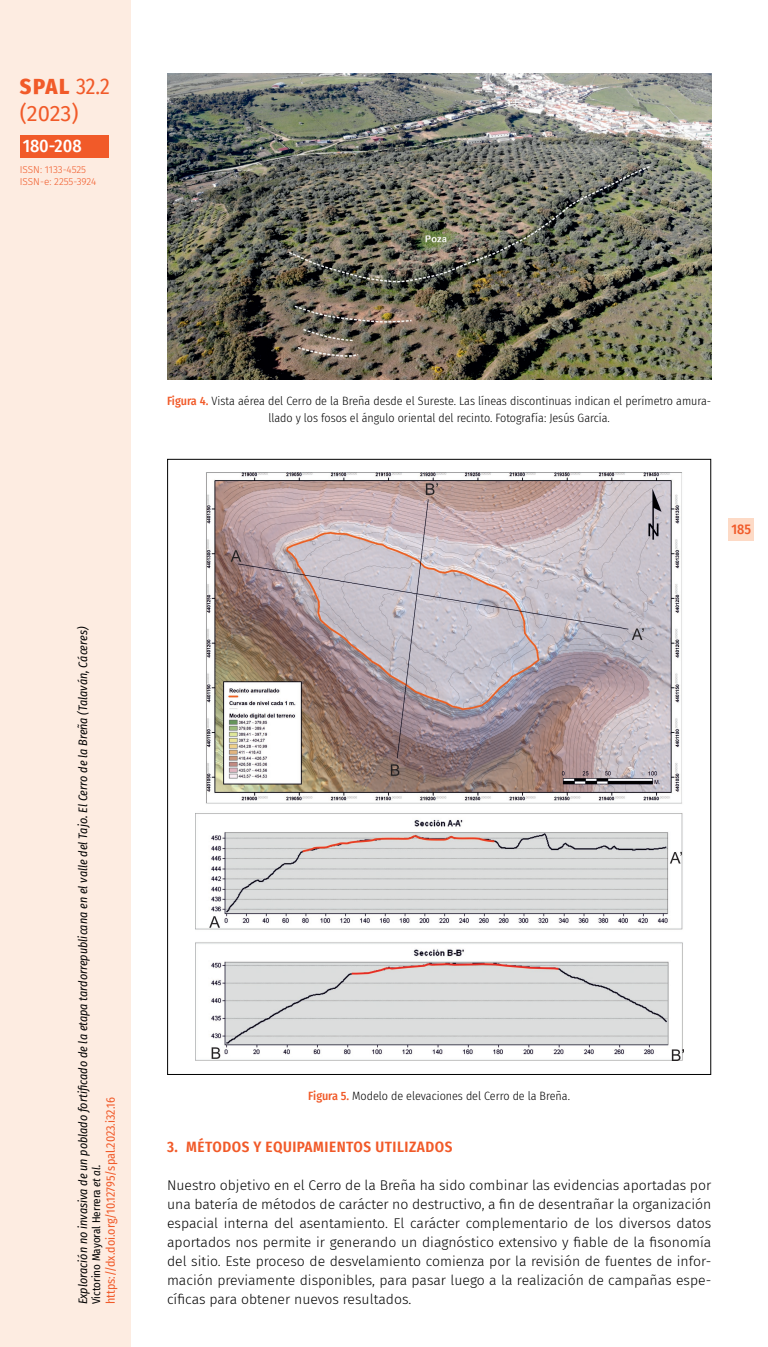
<style>
.page{position:relative;width:768px;height:1347px;background:#fff}
.page>*{position:absolute;margin:0;border:0;box-sizing:border-box;transform-origin:0 0}
.t1{font:800 22px "Fira Sans Condensed";color:#f15a29}
.t2{font:22px "Fira Sans";color:#f15a29}
.t3{font:500 18px "Fira Sans Condensed";color:#fff}
._40_enunciado_tras{font:600 15px "Fira Sans Condensed";letter-spacing:.035em;color:#f15a29}
._00_bsc_ss{font:300 14px/19px "Fira Sans";color:#000;text-align:justify}
.t4{font:500 14px "Fira Sans Condensed";color:#f15a29}
._90_pie_foto{font:300 12px/17px "Fira Sans Condensed";color:#000;text-align:center}
.t5{font:italic 12px "Fira Sans Condensed";color:#000}
.t6{font:12px "Fira Sans Condensed";color:#f15a29}
.t7{font:11px "Fira Sans Condensed";color:#000}
.t8{font:300 10px/12px "Fira Sans";letter-spacing:-.005em;color:#f15a29}
.s1{font-weight:400}
.s2{font-style:italic}
.s3{font-weight:500;color:#f15a29}
</style>
<div class="page">
<div style="left:729px;top:518px;width:25px;height:23px;background:#fddac6"></div>
<div style="left:0;top:0;width:130px;height:1346px;background:#fdece1"></div>
<div style="left:20px;top:135px;width:89px;height:23px;background:#f15a29"></div>
<img style="left:167px;top:74px;width:544px;height:306px">
<img style="left:195px;top:473px;width:488px;height:587px">
<h1 class="t1" style="left:20px;top:68px;width:92px">SPAL <span class="s1">32.2</span></h1>
<h1 class="t2" style="left:20px;top:96px;width:60px">(2023)</h1>
<p class="t3" style="left:23px;top:132px;width:60px">180-208</p>
<p class="t8" style="left:20px;top:164px;width:78px">ISSN: 1133-4525<br>ISSN-e: 2255-3924</p>
<p class="t5" style="left:74px;top:1304px;width:679px;rotate:-90deg">Exploración no invasiva de un poblado fortificado de la etapa tardorrepublicana en el valle del Tajo. El Cerro de la Breña (Talaván, Cáceres)</p>
<p class="t6" style="left:101px;top:1304px;width:208px;rotate:-90deg">https://dx.doi.org/10.12795/spal.2023.i32.16</p>
<p class="t7" style="left:88px;top:1304px;width:141px;rotate:-90deg">Victorino Mayoral Herrera <span class="s2">et al.</span></p>
<p class="_90_pie_foto" style="left:167px;top:392px;width:546px"><span class="s3">Figura 4.</span> Vista aérea del Cerro de la Breña desde el Sureste. Las líneas discontinuas indican el perímetro amura&shy;llado y los fosos el ángulo oriental del recinto. Fotografía: Jesús García.</p>
<p class="t4" style="left:732px;top:518px;width:21px">185</p>
<p class="_90_pie_foto" style="left:308px;top:1087px;width:263px"><span class="s3">Figura 5.</span> Modelo de elevaciones del Cerro de la Breña.</p>
<p class="_40_enunciado_tras" style="left:167px;top:1134px;width:287px">3. MÉTODOS Y EQUIPAMIENTOS UTILIZADOS</p>
<p class="_00_bsc_ss" style="left:167px;top:1175px;width:546px">Nuestro objetivo en el Cerro de la Breña ha sido combinar las evidencias aportadas por una batería de métodos de carácter no destructivo, a fin de desentrañar la organización espacial interna del asentamiento. El carácter complementario de los diversos datos aportados nos permite ir generando un diagnóstico extensivo y fiable de la fisonomía del sitio. Este proceso de desvelamiento comienza por la revisión de fuentes de infor&shy;mación previamente disponibles, para pasar luego a la realización de campañas espe&shy;cíficas para obtener nuevos resultados.</p>
</div>
